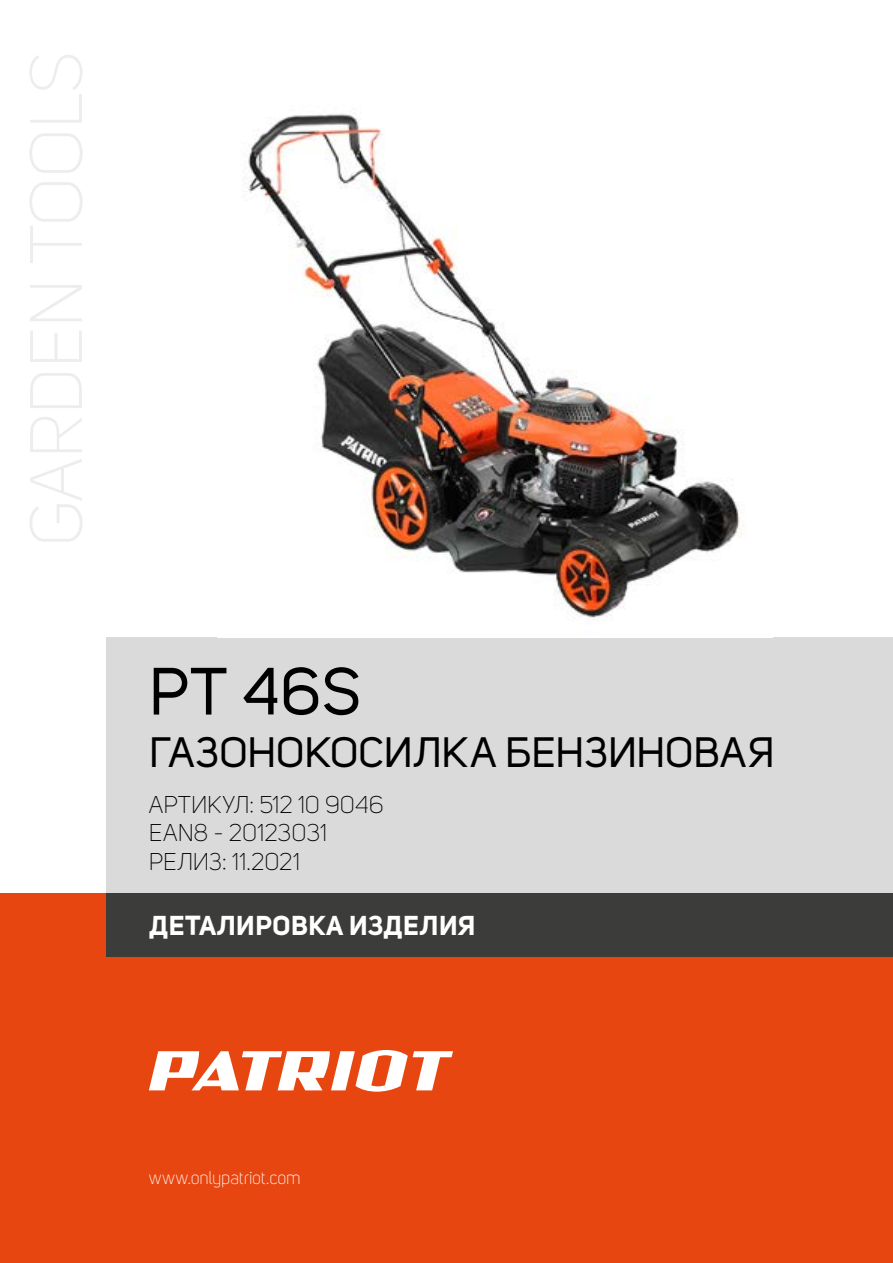
<style>
.page{position:relative;width:893px;height:1263px;background:#fff}
.page>*{position:absolute;margin:0;border:0;box-sizing:border-box;transform-origin:0 0}
.t1{font:66px "Uni Sans";color:#000}
.t2{font:42px "Uni Sans";color:#000}
.t3{font:700 27px "Uni Sans";letter-spacing:.02em;color:#fff}
.t4{font:300 24px/28.8px "Uni Sans";letter-spacing:-.005em;color:#000}
.t5{font:300 18px "Uni Sans";letter-spacing:-.015em;color:#fff}
</style>
<div class="page">
<div style="left:0;top:893px;width:893px;height:370px;background:#e84610"></div>
<div style="left:106px;top:893px;width:787px;height:64px;background:#3c3c3b"></div>
<div style="left:106px;top:638px;width:787px;height:255px;background:#dadada"></div>
<svg style="left:149px;top:1050px;width:304px;height:42px"></svg>
<img style="left:243px;top:113px;width:501px;height:505px">
<h1 class="t1" style="left:149px;top:653px;width:214px">PT 46S</h1>
<h2 class="t2" style="left:149px;top:728px;width:627px">ГАЗОНОКОСИЛКА БЕНЗИНОВАЯ</h2>
<p class="t4" style="left:149px;top:790px;width:236px">АРТИКУЛ: 512 10 9046<br>EAN8 - 20123031<br>РЕЛИЗ: 11.2021</p>
<p class="t3" style="left:149px;top:909px;width:328px">ДЕТАЛИРОВКА ИЗДЕЛИЯ</p>
<p class="t5" style="left:149px;top:1167px;width:154px">www.onlypatriot.com</p>
</div>
